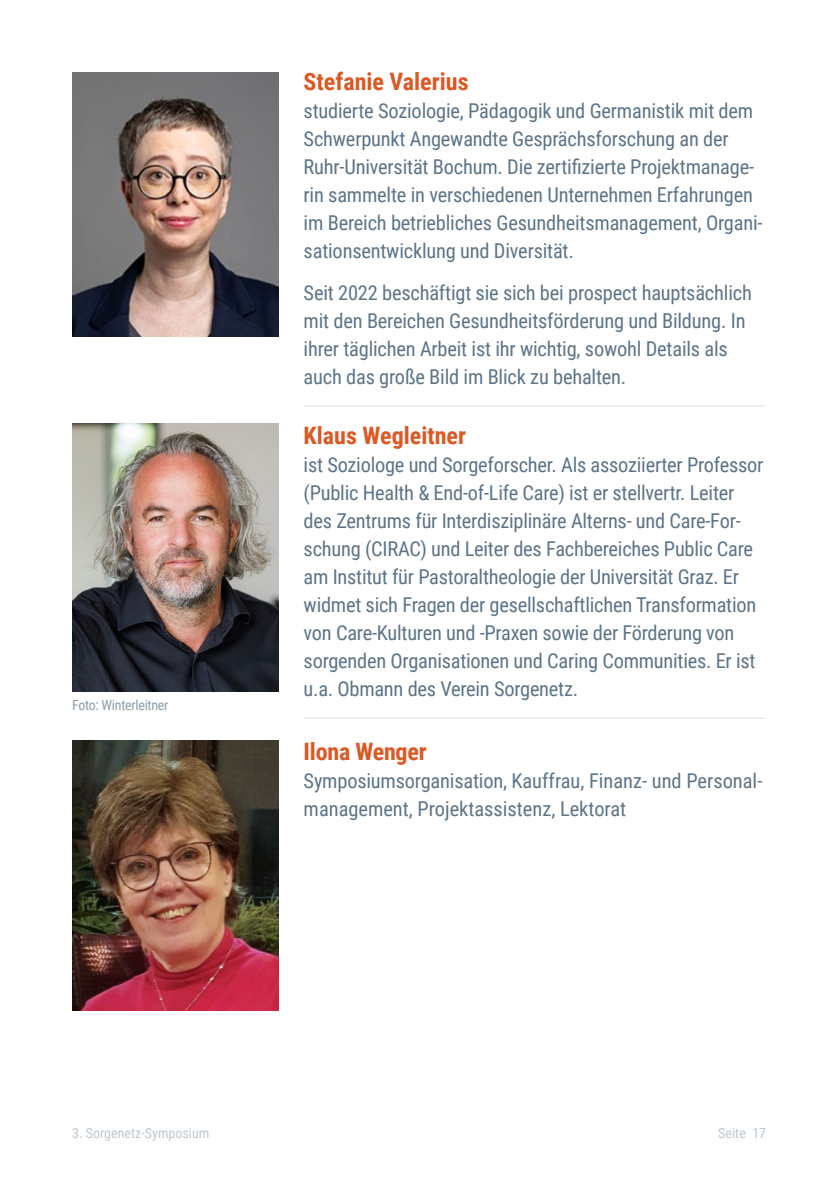
<style>
.page{position:relative;width:840px;height:1191px;background:#fff}
.page>*{position:absolute;margin:0;border:0;box-sizing:border-box;transform-origin:0 0}
.t1{font:700 24px "Roboto Condensed";color:#da5925}
.t2{font:20.4px/28px "Roboto Condensed";letter-spacing:-.01em;color:#5d7487}
.t3{font:14px "Roboto Condensed";color:#bec8cf}
.t4{font:14px "Roboto Condensed";letter-spacing:-.02em;color:#8d9eab}
</style>
<div class="page">
<img style="left:72px;top:740px;width:206px;height:270px">
<hr style="left:303px;top:405px;width:461px;height:1px;background:#dfe3e7">
<hr style="left:303px;top:717px;width:461px;height:1px;background:#dfe3e7">
<img style="left:72px;top:424px;width:206px;height:267px">
<img style="left:72px;top:72px;width:206px;height:264px">
<p class="t4" style="left:72px;top:695px;width:98px">Foto: Winterleitner</p>
<p class="t1" style="left:303px;top:65px;width:166px">Stefanie Valerius</p>
<p class="t2" style="left:303px;top:96px;width:460px">studierte Soziologie, Pädagogik und Germanistik mit dem Schwerpunkt Angewandte Gesprächsforschung an der Ruhr-Universität Bochum. Die zertifizierte Projektmanage&shy;rin sammelte in verschiedenen Unternehmen Erfahrungen im Bereich betriebliches Gesundheitsmanagement, Organi&shy;sationsentwicklung und Diversität.</p>
<p class="t2" style="left:303px;top:278px;width:449px">Seit 2022 beschäftigt sie sich bei prospect hauptsächlich mit den Bereichen Gesundheitsförderung und Bildung. In ihrer täglichen Arbeit ist ihr wichtig, sowohl Details als auch das große Bild im Blick zu behalten.</p>
<p class="t1" style="left:303px;top:419px;width:164px">Klaus Wegleitner</p>
<p class="t2" style="left:303px;top:450px;width:461px">ist Soziologe und Sorgeforscher. Als assoziierter Professor (Public Health &amp; End-of-Life Care) ist er stellvertr. Leiter des Zentrums für Interdisziplinäre Alterns- und Care-For&shy;schung (CIRAC) und Leiter des Fachbereiches Public Care am Institut für Pastoraltheologie der Universität Graz. Er widmet sich Fragen der gesellschaftlichen Transformation von Care-Kulturen und -Praxen sowie der Förderung von sorgenden Organisationen und Caring Communities. Er ist u.a. Obmann des Verein Sorgenetz.</p>
<p class="t1" style="left:303px;top:735px;width:124px">Ilona Wenger</p>
<p class="t2" style="left:303px;top:766px;width:460px">Symposiumsorganisation, Kauffrau, Finanz- und Personal&shy;management, Projektassistenz, Lektorat</p>
<p class="t3" style="left:72px;top:1123px;width:139px">3. Sorgenetz-Symposium</p>
<p class="t3" style="left:717px;top:1123px;width:49px">Seite 17</p>
</div>
